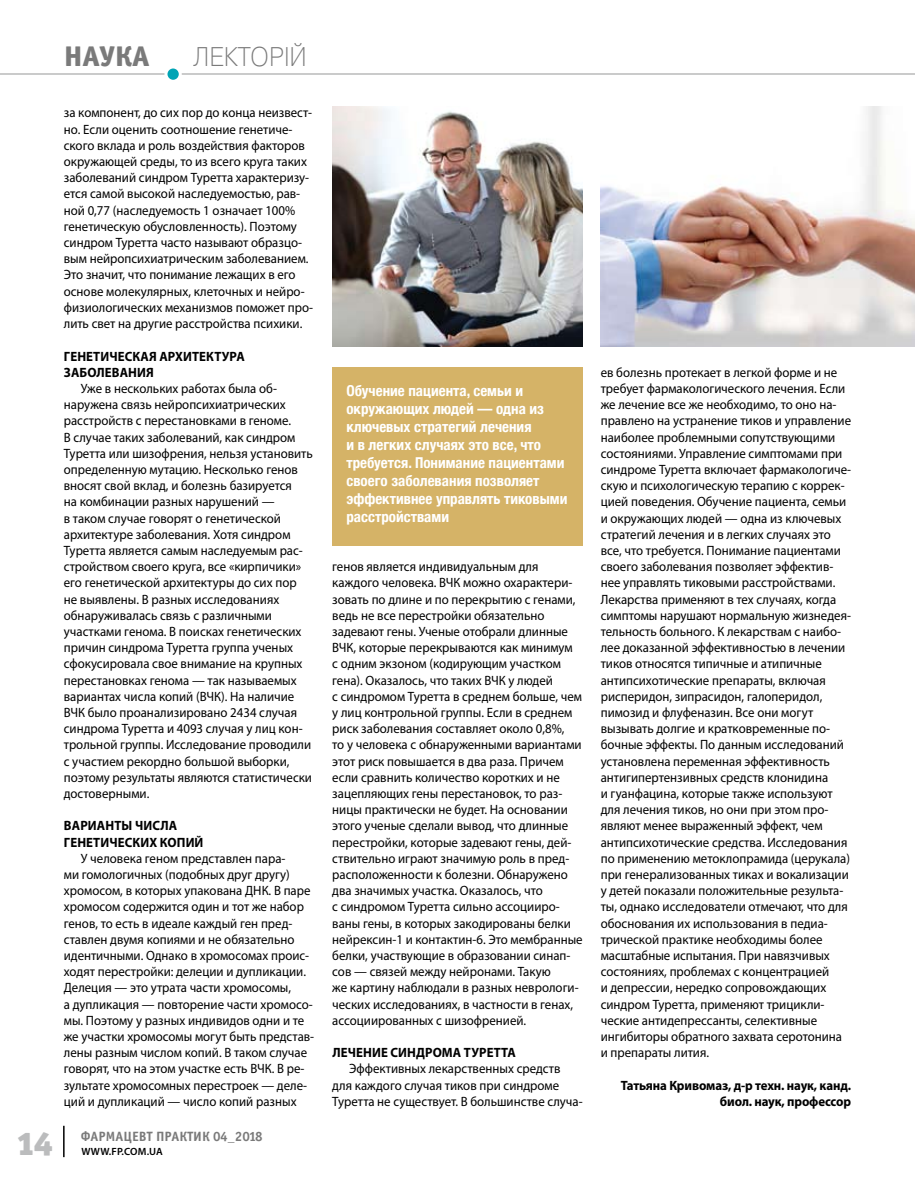
<style>
.page{position:relative;width:915px;height:1178px;background:#fff}
.page>*{position:absolute;margin:0;border:0;box-sizing:border-box;transform-origin:0 0}
.t1{font:33px "Officina Serif Black ITC";color:#bbbcbd}
.t2{font:28.5px "Officina Sans Extra Bold ITC";letter-spacing:.005em;color:#7a7a7a}
.t3{font:27px "Pragmatica Light C";color:#7a7a7a;scale:.9 1}
.t4{font:700 condensed 15px/18px "Helvetica Neue";color:#fff}
.t5{font:13.5px/16.2px "Myriad Pro";color:#000;scale:.95 1}
.t6{font:700 13.5px/16.2px "Myriad Pro";letter-spacing:.01em;color:#000;scale:.95 1}
.t7{font:700 13.5px/16.2px "Myriad Pro";letter-spacing:-.01em;color:#000;text-align:right;scale:.95 1}
.t8{font:13.5px "Officina Sans Bold ITC";letter-spacing:.01em;color:#7a7a7a}
.t9{font:600 10.5px "Myriad Pro";letter-spacing:.02em;color:#000}
</style>
<div class="page">
<div style="left:332px;top:367px;width:250px;height:179px;background:#d5b367"></div>
<img style="left:600px;top:106px;width:314px;height:240px">
<img style="left:332px;top:106px;width:250px;height:240px">
<hr style="left:63px;top:1126px;width:2px;height:31px;background:#000">
<hr style="left:0;top:73px;width:914px;height:2px;background:#b9baba">
<svg style="left:166px;top:67px;width:14px;height:14px"></svg>
<div style="left:164px;top:65px;width:18px;height:18px;border:3px solid #fff;border-radius:50%"></div>
<h2 class="t2" style="left:64px;top:38px;width:86px">наука</h2>
<h3 class="t3" style="left:193px;top:41px;width:127px">Лекторій</h3>
<h1 class="t1" style="left:17px;top:1122px;width:37px">14</h1>
<p class="t5" style="left:64px;top:105px;width:264px">за компонент, до сих пор до конца неизвест&shy;но. Если оценить соотношение генетиче&shy;ского вклада и роль воздействия факторов окружающей среды, то из всего круга таких заболеваний синдром Туретта характеризу&shy;ется самой высокой наследуемостью, рав&shy;ной 0,77 (наследуемость 1 означает 100% генетическую обусловленность). Поэтому синдром Туретта часто называют образцо&shy;вым нейропсихиатрическим заболеванием.<br>Это значит, что понимание лежащих в его основе молекулярных, клеточных и нейро&shy;физиологических механизмов поможет про&shy;лить свет на другие расстройства психики.</p>
<p class="t6" style="left:64px;top:347px;width:192px">Генетическая архитектура заболевания</p>
<p class="t5" style="left:64px;top:380px;width:263px;text-indent:17px">Уже в нескольких работах была об&shy;наружена связь нейропсихиатрических расстройств с перестановками в геноме.<br>В случае таких заболеваний, как синдром Туретта или шизофрения, нельзя установить определенную мутацию. Несколько генов вносят свой вклад, и болезнь базируется<br>на комбинации разных нарушений —<br>в таком случае говорят о генетической архитектуре заболевания. Хотя синдром Туретта является самым наследуемым рас&shy;стройством своего круга, все «кирпичики» его генетической архитектуры до сих пор не выявлены. В разных исследованиях обнаруживалась связь с различными участками генома. В поисках генетических причин синдрома Туретта группа ученых сфокусировала свое внимание на крупных перестановках генома — так называемых вариантах числа копий (ВЧК). На наличие ВЧК было проанализировано 2434 случая синдрома Туретта и 4093 случая у лиц кон&shy;трольной группы. Исследование проводили с участием рекордно большой выборки, поэтому результаты являются статистически достоверными.</p>
<p class="t6" style="left:64px;top:817px;width:148px">Варианты числа генетических копий</p>
<p class="t5" style="left:64px;top:850px;width:265px;text-indent:17px">У человека геном представлен пара-<br>ми гомологичных (подобных друг другу) хромосом, в которых упакована ДНК. В паре хромосом содержится один и тот же набор генов, то есть в идеале каждый ген пред&shy;ставлен двумя копиями и не обязательно идентичными. Однако в хромосомах проис&shy;ходят перестройки: делеции и дупликации.<br>Делеция — это утрата части хромосомы,<br>а дупликация — повторение части хромосо&shy;мы. Поэтому у разных индивидов одни и те же участки хромосомы могут быть представ&shy;лены разным числом копий. В таком случае говорят, что на этом участке есть ВЧК. В ре&shy;зультате хромосомных перестроек — деле&shy;ций и дупликаций — число копий разных</p>
<p class="t8" style="left:81px;top:1128px;width:183px">Фармацевт Практик 04_2018</p>
<p class="t9" style="left:81px;top:1144px;width:83px">WWW.FP.COM.UA</p>
<p class="t4" style="left:346px;top:381px;width:222px">Обучение пациента, семьи и окружающих людей — одна из ключевых стратегий лечения<br>и в легких случаях это все, что требуется. Понимание пациентами своего заболевания позволяет эффективнее управлять тиковыми расстройствами</p>
<p class="t5" style="left:332px;top:558px;width:265px">генов является индивидуальным для каждого человека. ВЧК можно охарактери&shy;зовать по длине и по перекрытию с генами, ведь не все перестройки обязательно задевают гены. Ученые отобрали длинные ВЧК, которые перекрываются как минимум<br>с одним экзоном (кодирующим участком гена). Оказалось, что таких ВЧК у людей<br>с синдромом Туретта в среднем больше, чем у лиц контрольной группы. Если в среднем риск заболевания составляет около 0,8%,<br>то у человека с обнаруженными вариантами этот риск повышается в два раза. Причем если сравнить количество коротких и не зацепляющих гены перестановок, то раз&shy;ницы практически не будет. На основании этого ученые сделали вывод, что длинные перестройки, которые задевают гены, дей&shy;ствительно играют значимую роль в пред&shy;расположенности к болезни. Обнаружено два значимых участка. Оказалось, что<br>с синдромом Туретта сильно ассоцииро&shy;ваны гены, в которых закодированы белки нейрексин-1 и контактин-6. Это мембранные белки, участвующие в образовании синап&shy;сов — связей между нейронами. Такую<br>же картину наблюдали в разных неврологи&shy;ческих исследованиях, в частности в генах, ассоциированных с шизофренией.</p>
<p class="t6" style="left:332px;top:1044px;width:194px">Лечение синдрома Туретта</p>
<p class="t5" style="left:332px;top:1060px;width:265px;text-indent:17px">Эффективных лекарственных средств для каждого случая тиков при синдроме<br>Туретта не существует. В большинстве случа-</p>
<p class="t5" style="left:600px;top:364px;width:265px">ев болезнь протекает в легкой форме и не требует фармакологического лечения. Если же лечение все же необходимо, то оно на&shy;правлено на устранение тиков и управление наиболее проблемными сопутствующими состояниями. Управление симптомами при синдроме Туретта включает фармакологиче&shy;скую и психологическую терапию с коррек&shy;цией поведения. Обучение пациента, семьи и окружающих людей — одна из ключевых стратегий лечения и в легких случаях это все, что требуется. Понимание пациентами своего заболевания позволяет эффектив&shy;нее управлять тиковыми расстройствами.<br>Лекарства применяют в тех случаях, когда симптомы нарушают нормальную жизнедея&shy;тельность больного. К лекарствам с наибо&shy;лее доказанной эффективностью в лечении тиков относятся типичные и атипичные антипсихотические препараты, включая рисперидон, зипрасидон, галоперидол, пимозид и флуфеназин. Все они могут вызывать долгие и кратковременные по&shy;бочные эффекты. По данным исследований установлена переменная эффективность антигипертензивных средств клонидина<br>и гуанфацина, которые также используют для лечения тиков, но они при этом про&shy;являют менее выраженный эффект, чем антипсихотические средства. Исследования по применению метоклопрамида (церукала) при генерализованных тиках и вокализации у детей показали положительные результа&shy;ты, однако исследователи отмечают, что для обоснования их использования в педиа&shy;трической практике необходимы более масштабные испытания. При навязчивых состояниях, проблемах с концентрацией<br>и депрессии, нередко сопровождающих синдром Туретта, применяют трицикли&shy;ческие антидепрессанты, селективные ингибиторы обратного захвата серотонина и препараты лития.</p>
<p class="t7" style="left:620px;top:1076px;width:244px">Татьяна Кривомаз, д-р техн. наук, канд. биол. наук, профессор</p>
</div>
